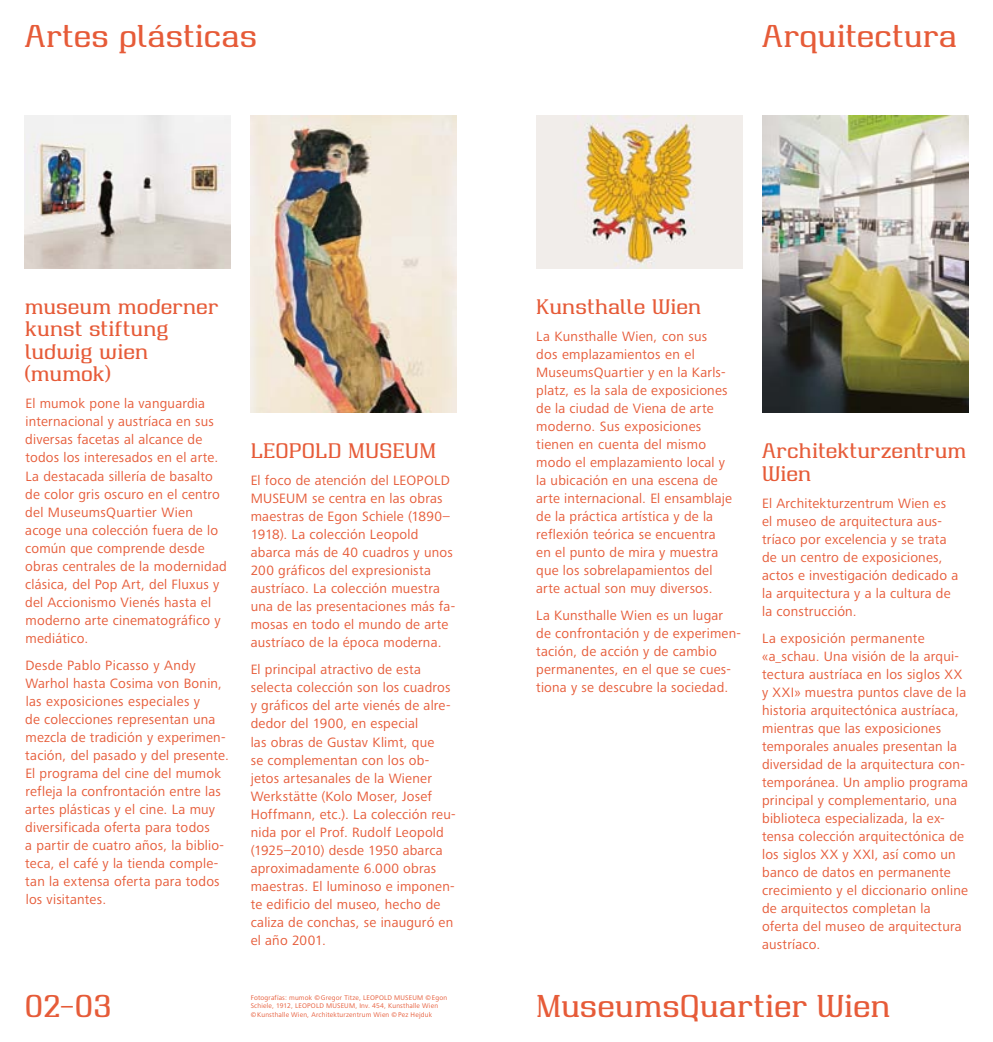
<style>
.page{position:relative;width:993px;height:1042px;background:#fff}
.page>*{position:absolute;margin:0;border:0;box-sizing:border-box;transform-origin:0 0}
.t1{font:31.5px "Rigido";color:#e65b38}
.t2{font:21px/22.6px "Rigido";letter-spacing:.005em;color:#e65b38}
.t3{font:14px/18px "Frutiger Next Pro";letter-spacing:.015em;color:#e65b38}
.t4{font:7px/8.4px "Frutiger Next Pro";letter-spacing:.025em;color:#e65b38}
</style>
<div class="page">
<img style="left:251px;top:115px;width:205px;height:298px">
<img style="left:25px;top:115px;width:206px;height:154px">
<img style="left:762px;top:115px;width:205px;height:298px">
<img style="left:536px;top:115px;width:206px;height:154px">
<h1 class="t1" style="left:25px;top:17px;width:234px">Artes plásticas</h1>
<h1 class="t1" style="left:761px;top:17px;width:197px">Arquitectura</h1>
<h2 class="t2" style="left:25px;top:295px;width:195px">museum moderner kunst stiftung ludwig wien (mumok)</h2>
<p class="t3" style="left:25px;top:395px;width:203px">El mumok pone la vanguardia internacional y austríaca en sus diversas facetas al alcance de todos los interesados en el arte.<br>La destacada sillería de basalto de color gris oscuro en el centro del MuseumsQuartier Wien acoge una colección fuera de lo común que comprende desde obras centrales de la modernidad clásica, del Pop Art, del Fluxus y del Accionismo Vienés hasta el moderno arte cinematográfico y mediático.</p>
<p class="t3" style="left:25px;top:656px;width:205px">Desde Pablo Picasso y Andy<br>Warhol hasta Cosima von Bonin, las exposiciones especiales y<br>de colecciones representan una mezcla de tradición y experimen&shy;tación, del pasado y del presente.<br>El programa del cine del mumok refleja la confrontación entre las artes plásticas y el cine. La muy diversificada oferta para todos<br>a partir de cuatro años, la biblio&shy;teca, el café y la tienda comple&shy;tan la extensa oferta para todos los visitantes.</p>
<h2 class="t2" style="left:251px;top:439px;width:187px">LEOPOLD MUSEUM</h2>
<p class="t3" style="left:251px;top:471px;width:206px">El foco de atención del LEOPOLD<br>MUSEUM se centra en las obras maestras de Egon Schiele (1890–<br>1918). La colección Leopold abarca más de 40 cuadros y unos<br>200 gráficos del expresionista austríaco. La colección muestra una de las presentaciones más fa&shy;mosas en todo el mundo de arte austríaco de la época moderna.</p>
<p class="t3" style="left:251px;top:661px;width:206px">El principal atractivo de esta selecta colección son los cuadros y gráficos del arte vienés de alre&shy;dedor del 1900, en especial<br>las obras de Gustav Klimt, que<br>se complementan con los ob&shy;jetos artesanales de la Wiener<br>Werkstätte (Kolo Moser, Josef<br>Hoffmann, etc.). La colección reu&shy;nida por el Prof. Rudolf Leopold (1925–2010) desde 1950 abarca aproximadamente 6.000 obras maestras. El luminoso e imponen&shy;te edificio del museo, hecho de caliza de conchas, se inauguró en el año 2001.</p>
<h2 class="t2" style="left:536px;top:295px;width:166px">Kunsthalle Wien</h2>
<p class="t3" style="left:536px;top:327px;width:197px">La Kunsthalle Wien, con sus<br>dos emplazamientos en el<br>MuseumsQuartier y en la Karls&shy;platz, es la sala de exposiciones de la ciudad de Viena de arte moderno. Sus exposiciones tienen en cuenta del mismo modo el emplazamiento local y la ubicación en una escena de arte internacional. El ensamblaje de la práctica artística y de la reflexión teórica se encuentra en el punto de mira y muestra que los sobrelapamientos del arte actual son muy diversos.</p>
<p class="t3" style="left:536px;top:606px;width:206px">La Kunsthalle Wien es un lugar de confrontación y de experimen&shy;tación, de acción y de cambio permanentes, en el que se cues&shy;tiona y se descubre la sociedad.</p>
<h2 class="t2" style="left:761px;top:439px;width:206px">Architekturzentrum<br>Wien</h2>
<p class="t3" style="left:761px;top:494px;width:197px">El Architekturzentrum Wien es el museo de arquitectura aus&shy;tríaco por excelencia y se trata de un centro de exposiciones, actos e investigación dedicado a la arquitectura y a la cultura de la construcción.</p>
<p class="t3" style="left:761px;top:629px;width:207px">La exposición permanente «a_schau. Una visión de la arqui&shy;tectura austríaca en los siglos XX y XXI» muestra puntos clave de la historia arquitectónica austríaca, mientras que las exposiciones temporales anuales presentan la diversidad de la arquitectura con&shy;temporánea. Un amplio programa principal y complementario, una biblioteca especializada, la ex&shy;tensa colección arquitectónica de los siglos XX y XXI, así como un banco de datos en permanente crecimiento y el diccionario online de arquitectos completan la oferta del museo de arquitectura austríaco.</p>
<h1 class="t1" style="left:25px;top:987px;width:88px">02–03</h1>
<h1 class="t1" style="left:536px;top:987px;width:355px">MuseumsQuartier Wien</h1>
<p class="t4" style="left:251px;top:993px;width:198px">Fotografías: mumok ©Gregor Titze, LEOPOLD MUSEUM ©Egon<br>Schiele, 1912, LEOPOLD MUSEUM, Inv. 454, Kunsthalle Wien ©Kunsthalle Wien, Architekturzentrum Wien ©Pez Hejduk</p>
</div>
